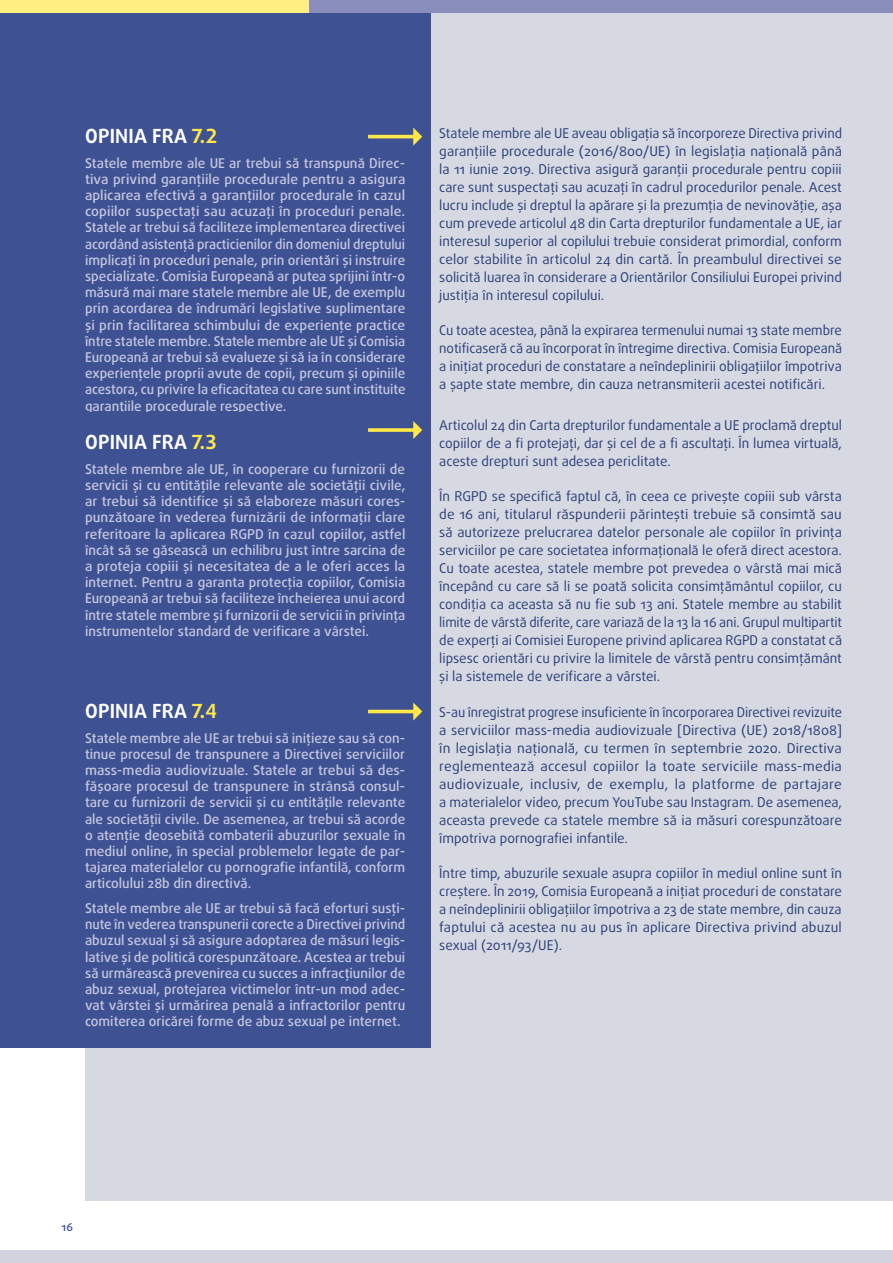
<style>
.page{position:relative;width:893px;height:1263px;background:#fff}
.page>*{position:absolute;margin:0;border:0;box-sizing:border-box;transform-origin:0 0}
.FRAOP_title{font:700 19.5px "Daxline Pro";letter-spacing:.01em;color:#fff}
.FRAOP_body{font:500 13.5px/16.2px "Daxline Pro";color:#c6c6df;text-align:justify}
.body_break{font:13.5px/18px "Daxline Pro";color:#2a3f79;text-align:justify}
.body{font:13.5px/18px "Daxline Pro";color:#2a3f79;text-align:justify}
.t1{font:500 11.25px "Daxline Pro";color:#3e5293}
.s1{color:#ffe847}
</style>
<div class="page">
<div style="left:85px;top:0;width:808px;height:1201px;background:#d7d9e2"></div>
<div style="left:0;top:0;width:431px;height:496px;background:#3e5293"></div>
<svg style="left:368px;top:128px;width:54px;height:18px"></svg>
<div style="left:0;top:412px;width:431px;height:299px;background:#3e5293"></div>
<svg style="left:368px;top:421px;width:54px;height:18px"></svg>
<div style="left:0;top:681px;width:431px;height:367px;background:#3e5293"></div>
<svg style="left:368px;top:702px;width:54px;height:18px"></svg>
<div style="left:0;top:1250px;width:893px;height:13px;background:#d1d3de"></div>
<div style="left:307px;top:0;width:586px;height:13px;background:#8a8ebc"></div>
<div style="left:0;top:0;width:308px;height:13px;background:#ffee81"></div>
<p class="FRAOP_title" style="left:85px;top:123px;width:133px">OPINIA FRA <span class="s1">7.2</span></p>
<p class="FRAOP_body" style="left:85px;top:155px;width:322px">Statele membre ale UE ar trebui să transpună Direc&shy;tiva privind garanțiile procedurale pentru a asigura aplicarea efectivă a garanțiilor procedurale în cazul copiilor suspectați sau acuzați în proceduri penale.<br>Statele ar trebui să faciliteze implementarea directivei acordând asistență practicienilor din domeniul dreptului implicați în proceduri penale, prin orientări și instruire specializate. Comisia Europeană ar putea sprijini într-o măsură mai mare statele membre ale UE, de exemplu prin acordarea de îndrumări legislative suplimentare și prin facilitarea schimbului de experiențe practice între statele membre. Statele membre ale UE și Comisia Europeană ar trebui să evalueze și să ia în considerare experiențele proprii avute de copii, precum și opiniile acestora, cu privire la eficacitatea cu care sunt instituite garanțiile procedurale respective.</p>
<p class="FRAOP_title" style="left:85px;top:429px;width:133px">OPINIA FRA <span class="s1">7.3</span></p>
<p class="FRAOP_body" style="left:85px;top:461px;width:322px">Statele membre ale UE, în cooperare cu furnizorii de servicii și cu entitățile relevante ale societății civile, ar trebui să identifice și să elaboreze măsuri cores&shy;punzătoare în vederea furnizării de informații clare referitoare la aplicarea RGPD în cazul copiilor, astfel încât să se găsească un echilibru just între sarcina de a proteja copiii și necesitatea de a le oferi acces la internet. Pentru a garanta protecția copiilor, Comisia Europeană ar trebui să faciliteze încheierea unui acord între statele membre și furnizorii de servicii în privința instrumentelor standard de verificare a vârstei.</p>
<p class="FRAOP_title" style="left:85px;top:698px;width:133px">OPINIA FRA <span class="s1">7.4</span></p>
<p class="FRAOP_body" style="left:85px;top:730px;width:322px">Statele membre ale UE ar trebui să inițieze sau să con&shy;tinue procesul de transpunere a Directivei serviciilor mass-media audiovizuale. Statele ar trebui să des&shy;fășoare procesul de transpunere în strânsă consul&shy;tare cu furnizorii de servicii și cu entitățile relevante ale societății civile. De asemenea, ar trebui să acorde o atenție deosebită combaterii abuzurilor sexuale în mediul online, în special problemelor legate de par&shy;tajarea materialelor cu pornografie infantilă, conform articolului 28b din directivă.</p>
<p class="FRAOP_body" style="left:85px;top:900px;width:322px">Statele membre ale UE ar trebui să facă eforturi susți&shy;nute în vederea transpunerii corecte a Directivei privind abuzul sexual și să asigure adoptarea de măsuri legis&shy;lative și de politică corespunzătoare. Acestea ar trebui să urmărească prevenirea cu succes a infracțiunilor de abuz sexual, protejarea victimelor într-un mod adec&shy;vat vârstei și urmărirea penală a infractorilor pentru comiterea oricărei forme de abuz sexual pe internet.</p>
<p class="body_break" style="left:439px;top:124px;width:404px">Statele membre ale UE aveau obligația să încorporeze Directiva privind garanțiile procedurale (2016/800/UE) în legislația națională până la 11 iunie 2019. Directiva asigură garanții procedurale pentru copiii care sunt suspectați sau acuzați în cadrul procedurilor penale. Acest lucru include și dreptul la apărare și la prezumția de nevinovăție, așa cum prevede articolul 48 din Carta drepturilor fundamentale a UE, iar interesul superior al copilului trebuie considerat primordial, conform celor stabilite în articolul 24 din cartă. În preambulul directivei se solicită luarea în considerare a Orientărilor Consiliului Europei privind justiția în interesul copilului.</p>
<p class="body" style="left:439px;top:321px;width:404px">Cu toate acestea, până la expirarea termenului numai 13 state membre notificaseră că au încorporat în întregime directiva. Comisia Europeană a inițiat proceduri de constatare a neîndeplinirii obligațiilor împotriva a șapte state membre, din cauza netransmiterii acestei notificări.</p>
<p class="body_break" style="left:439px;top:416px;width:404px">Articolul 24 din Carta drepturilor fundamentale a UE proclamă dreptul copiilor de a fi protejați, dar și cel de a fi ascultați. În lumea virtuală, aceste drepturi sunt adesea periclitate.</p>
<p class="body" style="left:439px;top:487px;width:404px">În RGPD se specifică faptul că, în ceea ce privește copiii sub vârsta de 16 ani, titularul răspunderii părintești trebuie să consimtă sau să autorizeze prelucrarea datelor personale ale copiilor în privința serviciilor pe care societatea informațională le oferă direct acestora.<br>Cu toate acestea, statele membre pot prevedea o vârstă mai mică începând cu care să li se poată solicita consimțământul copiilor, cu condiția ca aceasta să nu fie sub 13 ani. Statele membre au stabilit limite de vârstă diferite, care variază de la 13 la 16 ani. Grupul multipartit de experți ai Comisiei Europene privind aplicarea RGPD a constatat că lipsesc orientări cu privire la limitele de vârstă pentru consimțământ și la sistemele de verificare a vârstei.</p>
<p class="body_break" style="left:439px;top:703px;width:404px">S-au înregistrat progrese insuficiente în încorporarea Directivei revizuite a serviciilor mass-media audiovizuale [Directiva (UE) 2018/1808] în legislația națională, cu termen în septembrie 2020. Directiva reglementează accesul copiilor la toate serviciile mass-media audiovizuale, inclusiv, de exemplu, la platforme de partajare a materialelor video, precum YouTube sau Instagram. De asemenea, aceasta prevede ca statele membre să ia măsuri corespunzătoare împotriva pornografiei infantile.</p>
<p class="body" style="left:439px;top:864px;width:404px">Între timp, abuzurile sexuale asupra copiilor în mediul online sunt în creștere. În 2019, Comisia Europeană a inițiat proceduri de constatare a neîndeplinirii obligațiilor împotriva a 23 de state membre, din cauza faptului că acestea nu au pus în aplicare Directiva privind abuzul sexual (2011/93/UE).</p>
<p class="t1" style="left:62px;top:1219px;width:13px">16</p>
</div>
